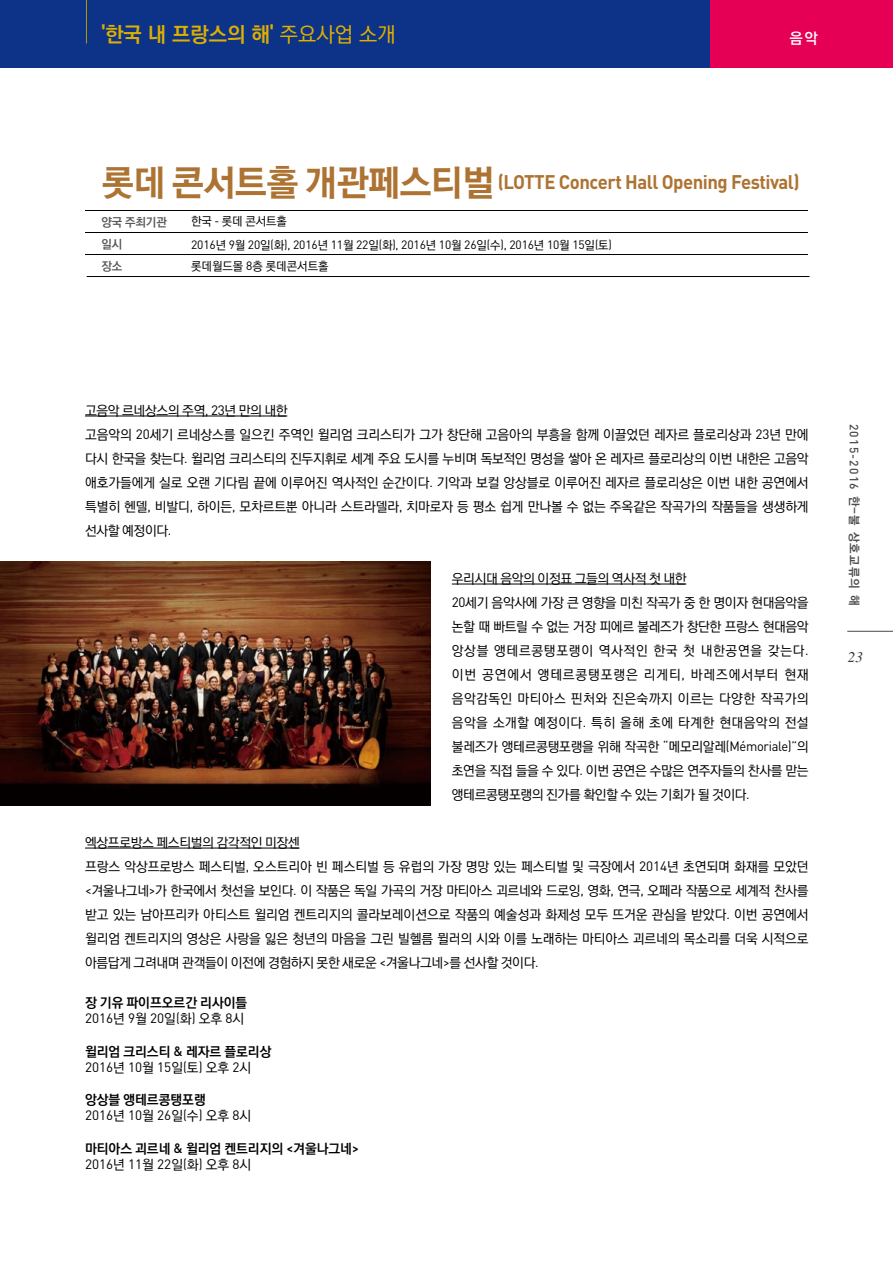
<style>
.page{position:relative;width:893px;height:1263px;background:#fff}
.page>*{position:absolute;margin:0;border:0;box-sizing:border-box;transform-origin:0 0}
.t1{font:700 21px "Ko Pub Dotum";color:#dfaf00}
.t2{font:700 19.5px "DIN Pro";letter-spacing:-.025em;color:#ad7332;scale:.95 1}
.t3{font:15px "Rix Go PB";color:#fff}
.t4{font:italic 15px "Times";color:#3e3a39}
.t5{font:500 13.5px/24px "Ko Pub Dotum";letter-spacing:-.01em;color:#000}
.t6{font:13.5px "DIN Pro";color:#000}
.t7{font:700 13.5px "Ko Pub Dotum";color:#000}
.t8{font:12px "DIN Pro";letter-spacing:-.01em;color:#000}
.t9{font:500 12px "Ko Pub Dotum";color:#000}
.t10{font:500 12px "DIN Pro";letter-spacing:.1em;color:#4c4948}
.t11{font:700 12px/21.9px "Ko Pub Dotum";color:#595757}
.s1{font-weight:500}
.s2{font-family:"Rix Go PEB";font-weight:400;font-size:36px}
.s3{font-family:"DIN Pro";font-weight:400}
.s4{font-family:"Ko Pub Dotum";font-weight:500}
.s5{font-family:"DIN Pro";font-weight:500}
.s6{font-family:"Ko Pub Dotum";font-weight:700}
</style>
<div class="page">
<div style="left:0;top:0;width:710px;height:68px;background:#0c3388"></div>
<div style="left:710px;top:0;width:183px;height:68px;background:#e50055"></div>
<hr style="left:86px;top:0;width:1px;height:43px;background:#b89b00">
<hr style="left:847px;top:631px;width:46px;height:1px;background:#4c4948">
<hr style="left:85px;top:210px;width:723px;height:1px;background:#000">
<hr style="left:85px;top:232px;width:723px;height:1px;background:#000">
<hr style="left:85px;top:254px;width:723px;height:1px;background:#000">
<hr style="left:87px;top:276px;width:722px;height:1px;background:#000">
<hr style="left:85px;top:416px;width:202px;height:1px;background:#000">
<hr style="left:452px;top:584px;width:234px;height:1px;background:#000">
<hr style="left:85px;top:848px;width:214px;height:1px;background:#000">
<img style="left:0;top:562px;width:431px;height:243px">
<h1 class="t1" style="left:101px;top:23px;width:296px">'한국 내 프랑스의 해' <span class="s1">주요사업 소개</span></h1>
<p class="t3" style="left:789px;top:31px;width:30px">음악</p>
<h2 class="t2" style="left:102px;top:169px;width:736px"><span class="s2">롯데 콘서트홀 개관페스티벌</span> (LOTTE Concert Hall Opening Festival)</h2>
<p class="t11" style="left:101px;top:211px;width:67px">양국 주최기관 일시<br>장소</p>
<p class="t9" style="left:191px;top:216px;width:97px">한국 <span class="s3">-</span> 롯데 콘서트홀</p>
<p class="t8" style="left:191px;top:236px;width:422px">2016<span class="s4">년</span> 9<span class="s4">월</span> 20<span class="s4">일</span>(<span class="s4">화</span>), 2016<span class="s4">년</span> 11<span class="s4">월</span> 22<span class="s4">일</span>(<span class="s4">화</span>), 2016<span class="s4">년</span> 10<span class="s4">월</span> 26<span class="s4">일</span>(<span class="s4">수</span>), 2016<span class="s4">년</span> 10<span class="s4">월</span> 15<span class="s4">일</span>(<span class="s4">토</span>)</p>
<p class="t9" style="left:191px;top:260px;width:139px">롯데월드몰 <span class="s3">8</span>층 롯데콘서트홀</p>
<p class="t5" style="left:85px;top:399px;width:725px">고음악 르네상스의 주역<span class="s3">, 23</span>년 만의 내한<br>고음악의 <span class="s3">20</span>세기 르네상스를 일으킨 주역인 윌리엄 크리스티가 그가 창단해 고음아의 부흥을 함께 이끌었던 레자르 플로리상과 <span class="s3">23</span>년 만에 다시 한국을 찾는다<span class="s3">.</span> 윌리엄 크리스티의 진두지휘로 세계 주요 도시를 누비며 독보적인 명성을 쌓아 온 레자르 플로리상의 이번 내한은 고음악 애호가들에게 실로 오랜 기다림 끝에 이루어진 역사적인 순간이다<span class="s3">.</span> 기악과 보컬 앙상블로 이루어진 레자르 플로리상은 이번 내한 공연에서 특별히 헨델<span class="s3">,</span> 비발디<span class="s3">,</span> 하이든<span class="s3">,</span> 모차르트뿐 아니라 스트라델라<span class="s3">,</span> 치마로자 등 평소 쉽게 만나볼 수 없는 주옥같은 작곡가의 작품들을 생생하게 선사할 예정이다<span class="s3">.</span></p>
<p class="t5" style="left:452px;top:567px;width:358px">우리시대 음악의 이정표 그들의 역사적 첫 내한<br><span class="s3">20</span>세기 음악사에 가장 큰 영향을 미친 작곡가 중 한 명이자 현대음악을 논할 때 빠트릴 수 없는 거장 피에르 불레즈가 창단한 프랑스 현대음악 앙상블 앵테르콩탱포랭이 역사적인 한국 첫 내한공연을 갖는다<span class="s3">. </span>이번 공연에서 앵테르콩탱포랭은 리게티<span class="s3">,</span> 바레즈에서부터 현재 음악감독인 마티아스 핀처와 진은숙까지 이르는 다양한 작곡가의 음악을 소개할 예정이다<span class="s3">.</span> 특히 올해 초에 타계한 현대음악의 전설 불레즈가 앵테르콩탱포랭을 위해 작곡한 <span class="s3">“</span>메모리알레<span class="s3">(Mémoriale)”</span>의 초연을 직접 들을 수 있다<span class="s3">.</span> 이번 공연은 수많은 연주자들의 찬사를 맏는 앵테르콩탱포랭의 진가를 확인할 수 있는 기회가 될 것이다<span class="s3">.</span></p>
<p class="t5" style="left:85px;top:831px;width:725px">엑상프로방스 페스티벌의 감각적인 미장센<br>프랑스 악상프로방스 페스티벌<span class="s3">,</span> 오스트리아 빈 페스티벌 등 유럽의 가장 명망 있는 페스티벌 및 극장에서 <span class="s3">2014</span>년 초연되며 화재를 모았던 <span class="s3">&lt;</span>겨울나그네<span class="s3">&gt;</span>가 한국에서 첫선을 보인다<span class="s3">.</span> 이 작품은 독일 가곡의 거장 마티아스 괴르네와 드로잉<span class="s3">,</span> 영화<span class="s3">,</span> 연극<span class="s3">,</span> 오페라 작품으로 세계적 찬사를 받고 있는 남아프리카 아티스트 윌리엄 켄트리지의 콜라보레이션으로 작품의 예술성과 화제성 모두 뜨거운 관심을 받았다<span class="s3">.</span> 이번 공연에서 윌리엄 켄트리지의 영상은 사랑을 잃은 청년의 마음을 그린 빌헬름 뮐러의 시와 이를 노래하는 마티아스 괴르네의 목소리를 더욱 시적으로 아름답게 그려내며 관객들이 이전에 경험하지 못한 새로운 <span class="s3">&lt;</span>겨울나그네<span class="s3">&gt;</span>를 선사할 것이다<span class="s3">.</span></p>
<p class="t7" style="left:85px;top:996px;width:164px">장 기유 파이프오르간 리사이틀</p>
<p class="t6" style="left:85px;top:1009px;width:161px">2016<span class="s4">년</span> 9<span class="s4">월</span> 20<span class="s4">일</span>(<span class="s4">화</span>) <span class="s4">오후</span> 8<span class="s4">시</span></p>
<p class="t7" style="left:85px;top:1044px;width:188px">윌리엄 크리스티 <span class="s5">&amp;</span> 레자르 플로리상</p>
<p class="t6" style="left:85px;top:1058px;width:168px">2016<span class="s4">년</span> 10<span class="s4">월</span> 15<span class="s4">일</span>(<span class="s4">토</span>) <span class="s4">오후</span> 2<span class="s4">시</span></p>
<p class="t7" style="left:85px;top:1093px;width:122px">앙상블 앵테르콩탱포랭</p>
<p class="t6" style="left:85px;top:1106px;width:168px">2016<span class="s4">년</span> 10<span class="s4">월</span> 26<span class="s4">일</span>(<span class="s4">수</span>) <span class="s4">오후</span> 8<span class="s4">시</span></p>
<p class="t7" style="left:85px;top:1142px;width:275px">마티아스 괴르네 <span class="s5">&amp;</span> 윌리엄 켄트리지의 <span class="s5">&lt;</span>겨울나그네<span class="s5">&gt;</span></p>
<p class="t6" style="left:85px;top:1155px;width:168px">2016<span class="s4">년</span> 11<span class="s4">월</span> 22<span class="s4">일</span>(<span class="s4">화</span>) <span class="s4">오후</span> 8<span class="s4">시</span></p>
<p class="t10" style="left:862px;top:424px;width:183px;rotate:90deg">2015-2016 <span class="s6">한-불 상호교류의 해</span></p>
<p class="t4" style="left:848px;top:649px;width:16px">23</p>
</div>
